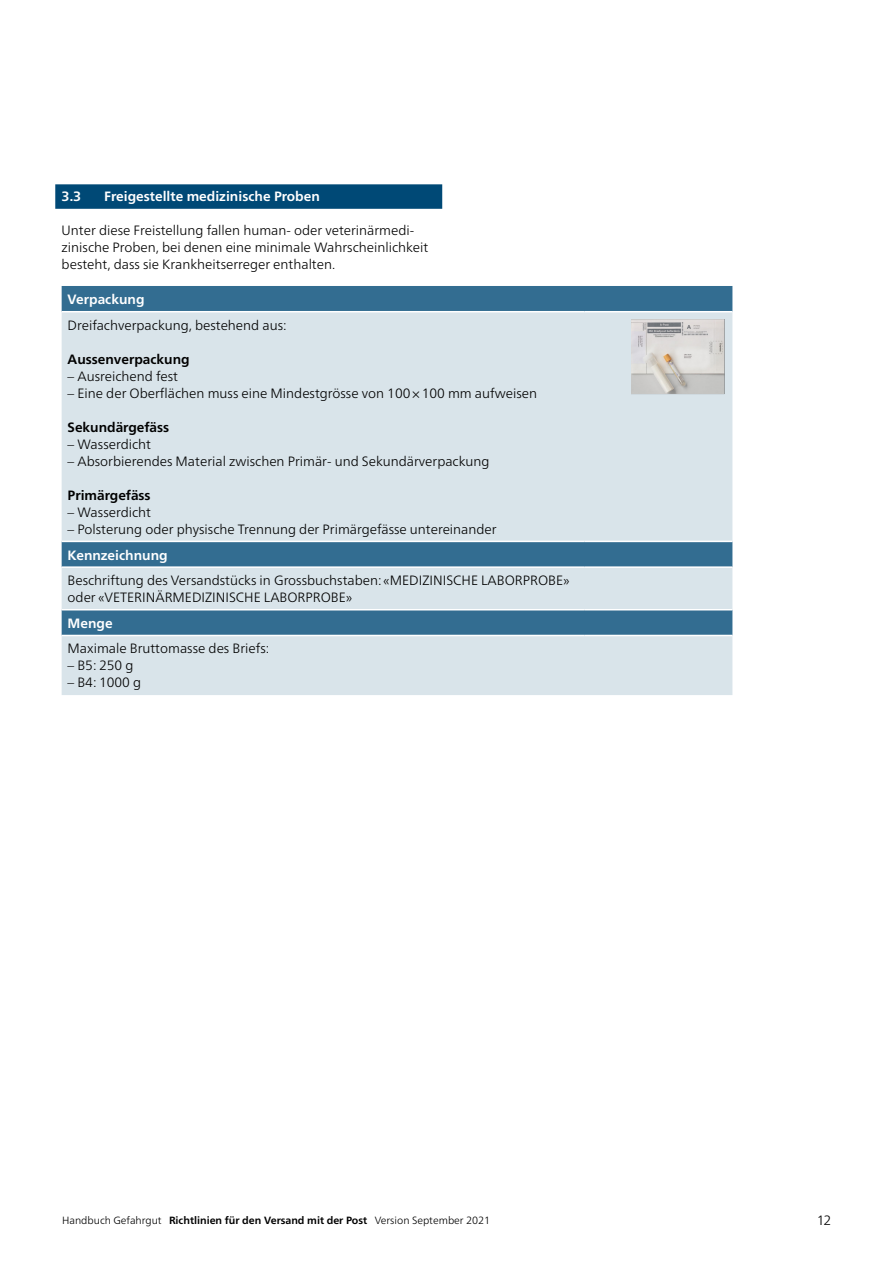
<style>
.page{position:relative;width:893px;height:1263px;background:#fff}
.page>*{position:absolute;margin:0;border:0;box-sizing:border-box;transform-origin:0 0}
.t1{font:300 13.5px/17px "Frutiger Neue LT Pro";color:#000}
.t2{font:700 13.5px "Frutiger Neue LT Pro";color:#fff}
.t3{font:700 13.5px "Frutiger Neue LT Pro";color:#000}
.t4{font:300 10.5px "Frutiger Neue LT Pro";color:#000}
.s1{font-weight:700}
</style>
<div class="page">
<div style="left:55px;top:184px;width:387px;height:25px;background:#004976"></div>
<div style="left:62px;top:286px;width:670px;height:25px;background:#336d91"></div>
<svg style="left:62px;top:312px;width:670px;height:383px;background:#c3d4de"></svg>
<hr style="left:62px;top:541px;width:523px;height:1px;background:#fff">
<hr style="left:585px;top:541px;width:147px;height:1px;background:#fff">
<hr style="left:62px;top:566px;width:523px;height:2px;background:#fff">
<hr style="left:585px;top:566px;width:147px;height:2px;background:#fff">
<hr style="left:62px;top:609px;width:523px;height:1px;background:#fff">
<hr style="left:585px;top:609px;width:147px;height:1px;background:#fff">
<hr style="left:62px;top:635px;width:523px;height:1px;background:#fff">
<hr style="left:585px;top:635px;width:147px;height:1px;background:#fff">
<img style="left:631px;top:319px;width:93px;height:76px">
<h3 class="t2" style="left:62px;top:188px;width:21px">3.3</h3>
<h3 class="t2" style="left:104px;top:188px;width:217px">Freigestellte medizinische Proben</h3>
<p class="t1" style="left:62px;top:222px;width:368px">Unter diese Freistellung fallen human- oder veterinärmedi&shy;zinische Proben, bei denen eine minimale Wahrscheinlichkeit besteht, dass sie Krankheitserreger enthalten.</p>
<h4 class="t2" style="left:68px;top:291px;width:78px">Verpackung</h4>
<p class="t1" style="left:68px;top:316px;width:221px">Dreifachverpackung, bestehend aus:</p>
<h5 class="t3" style="left:68px;top:351px;width:124px">Aussenverpackung</h5>
<p class="t1" style="left:68px;top:367px;width:112px">– Ausreichend fest</p>
<p class="t1" style="left:68px;top:384px;width:471px">– Eine der Oberflächen muss eine Mindestgrösse von 100 × 100 mm aufweisen</p>
<h5 class="t3" style="left:68px;top:419px;width:103px">Sekundärgefäss</h5>
<p class="t1" style="left:68px;top:435px;width:85px">– Wasserdicht</p>
<p class="t1" style="left:68px;top:453px;width:423px">– Absorbierendes Material zwischen Primär- und Sekundärverpackung</p>
<h5 class="t3" style="left:68px;top:487px;width:84px">Primärgefäss</h5>
<p class="t1" style="left:68px;top:504px;width:85px">– Wasserdicht</p>
<p class="t1" style="left:68px;top:521px;width:431px">– Polsterung oder physische Trennung der Primärgefässe untereinander</p>
<h4 class="t2" style="left:68px;top:547px;width:102px">Kennzeichnung</h4>
<p class="t1" style="left:68px;top:572px;width:504px">Beschriftung des Versandstücks in Grossbuchstaben: «MEDIZINISCHE LABORPROBE» oder «VETERINÄRMEDIZINISCHE LABORPROBE»</p>
<h4 class="t2" style="left:68px;top:615px;width:47px">Menge</h4>
<p class="t1" style="left:68px;top:640px;width:203px">Maximale Bruttomasse des Briefs:</p>
<p class="t1" style="left:68px;top:657px;width:67px">– B5: 250 g</p>
<p class="t1" style="left:68px;top:674px;width:75px">– B4: 1000 g</p>
<p class="t4" style="left:62px;top:1214px;width:429px">Handbuch Gefahrgut <span class="s1">Richtlinien für den Versand mit der Post</span> Version September 2021</p>
<p class="t1" style="left:817px;top:1211px;width:16px">12</p>
</div>
